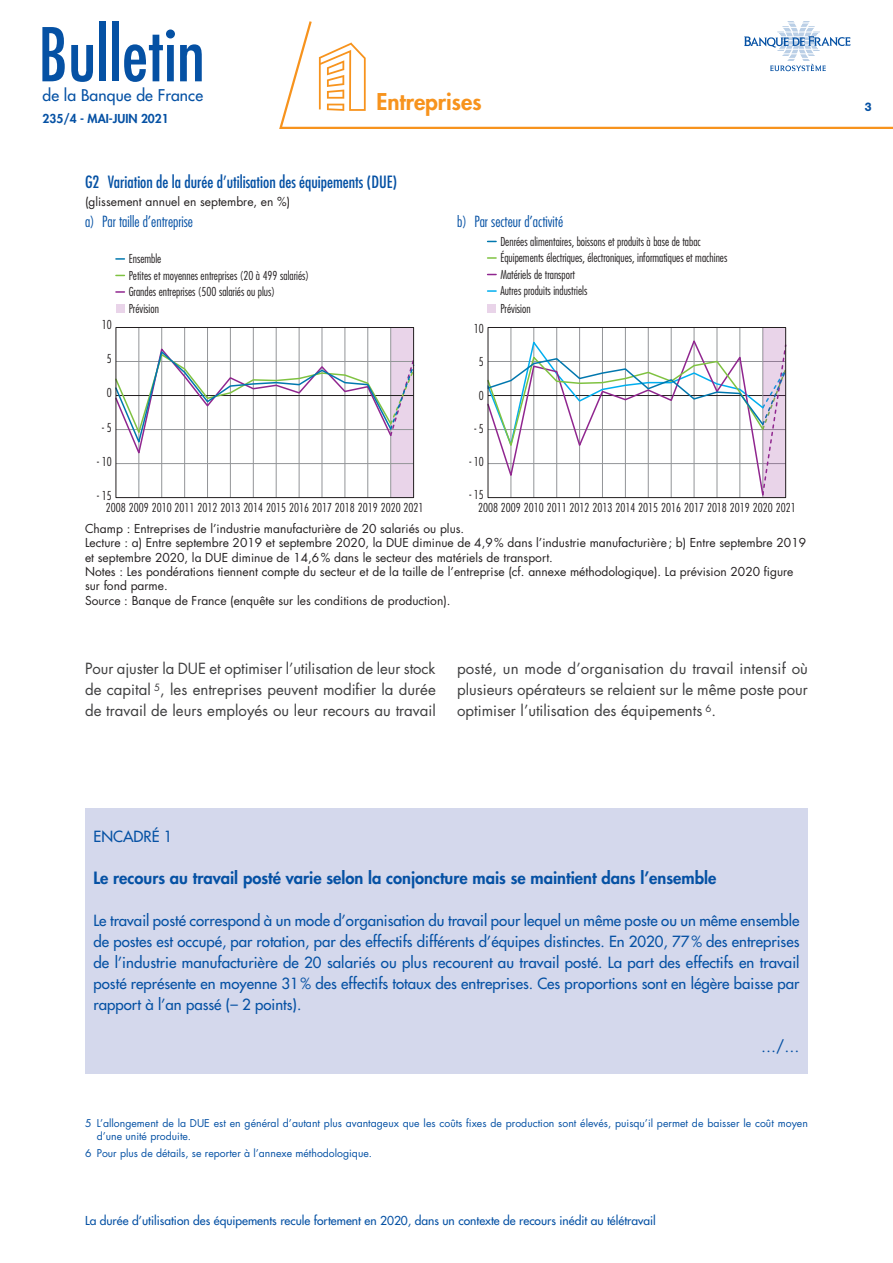
<style>
.page{position:relative;width:893px;height:1263px;background:#fff}
.page>*{position:absolute;margin:0;border:0;box-sizing:border-box;transform-origin:0 0}
.t1{font:condensed 72px "Futura Std";color:#0551a4}
.t2{font:800 22.5px "Futura Std";color:#f7931d}
.t3{font:800 16.5px "Futura Std";color:#0551a4}
.t4{font:condensed 16.5px "Futura Std";color:#0551a4}
.t5{font:500 15.75px "Futura Std";letter-spacing:.01em;color:#0551a4}
.t6{font:500 15px/21px "Futura Std";color:#0551a4;text-align:justify}
.t7{font:15px/21px "Futura Std";color:#3e3e3f;text-align:justify}
.t8{font:300 condensed 15px "Futura Std";color:#0551a4}
.t9{font:12px/14.4px "Futura Std";color:#231f20}
.t10{font:300 condensed 12px/16.8px "Futura Std";color:#231f20}
.t11{font:500 12px "Futura Std";color:#0551a4}
.t12{font:800 12px "Futura Std";color:#0551a4}
.t13{font:800 12px "Helvetica Neue LT Std";color:#0551a4;scale:.9 1}
.t14{font:10.5px/12.6px "Futura Std";color:#0551a4}
</style>
<div class="page">
<svg style="left:279px;top:21px;width:614px;height:108px"></svg>
<svg style="left:744px;top:22px;width:106px;height:49px"></svg>
<svg style="left:319px;top:42px;width:47px;height:69px"></svg>
<div style="left:391px;top:327px;width:22px;height:171px;background:#e9d4e9"></div>
<hr style="left:116px;top:463px;width:298px;height:1px;background:#939598">
<hr style="left:390px;top:327px;width:1px;height:171px;background:#939598">
<hr style="left:368px;top:327px;width:1px;height:171px;background:#939598">
<hr style="left:345px;top:327px;width:1px;height:171px;background:#939598">
<hr style="left:322px;top:327px;width:1px;height:171px;background:#939598">
<hr style="left:299px;top:327px;width:1px;height:171px;background:#939598">
<hr style="left:276px;top:327px;width:1px;height:171px;background:#939598">
<hr style="left:253px;top:327px;width:1px;height:171px;background:#939598">
<hr style="left:230px;top:327px;width:1px;height:171px;background:#939598">
<hr style="left:207px;top:327px;width:1px;height:171px;background:#939598">
<hr style="left:184px;top:327px;width:1px;height:171px;background:#939598">
<hr style="left:161px;top:327px;width:1px;height:171px;background:#939598">
<hr style="left:139px;top:327px;width:1px;height:171px;background:#939598">
<svg style="left:115px;top:346px;width:300px;height:112px"></svg>
<svg style="left:116px;top:291px;width:8px;height:2px"></svg>
<div style="left:116px;top:327px;width:298px;height:171px;border:1px solid #231f20"></div>
<svg style="left:116px;top:258px;width:8px;height:2px"></svg>
<div style="left:116px;top:304px;width:8px;height:9px;background:#e9d4e9"></div>
<hr style="left:740px;top:327px;width:1px;height:171px;background:#939598">
<hr style="left:717px;top:327px;width:1px;height:171px;background:#939598">
<hr style="left:694px;top:327px;width:1px;height:171px;background:#939598">
<hr style="left:671px;top:327px;width:1px;height:171px;background:#939598">
<hr style="left:648px;top:327px;width:1px;height:171px;background:#939598">
<hr style="left:625px;top:327px;width:1px;height:171px;background:#939598">
<hr style="left:602px;top:327px;width:1px;height:171px;background:#939598">
<hr style="left:579px;top:327px;width:1px;height:171px;background:#939598">
<hr style="left:556px;top:327px;width:1px;height:171px;background:#939598">
<hr style="left:534px;top:327px;width:1px;height:171px;background:#939598">
<hr style="left:511px;top:327px;width:1px;height:171px;background:#939598">
<hr style="left:762px;top:327px;width:1px;height:171px;background:#939598">
<svg style="left:487px;top:337px;width:300px;height:159px"></svg>
<svg style="left:763px;top:329px;width:21px;height:167px;background:#ddc8e0"></svg>
<div style="left:488px;top:327px;width:298px;height:171px;border:1px solid #231f20"></div>
<svg style="left:488px;top:290px;width:8px;height:2px"></svg>
<svg style="left:488px;top:257px;width:8px;height:2px"></svg>
<div style="left:488px;top:304px;width:8px;height:9px;background:#e9d4e9"></div>
<div style="left:85px;top:808px;width:723px;height:266px;background:#d4d8ec"></div>
<h1 class="t1" style="left:38px;top:12px;width:168px">Bulletin</h1>
<h3 class="t5" style="left:43px;top:86px;width:162px">de la Banque de France</h3>
<p class="t12" style="left:43px;top:111px;width:128px">235/4 - MAI-JUIN 2021</p>
<h2 class="t2" style="left:376px;top:88px;width:107px">Entreprises</h2>
<p class="t13" style="left:865px;top:99px;width:9px">3</p>
<h3 class="t4" style="left:85px;top:172px;width:313px">G2 Variation de la durée d’utilisation des équipements (DUE)</h3>
<p class="t9" style="left:85px;top:195px;width:207px">(glissement annuel en septembre, en %)</p>
<p class="t8" style="left:85px;top:213px;width:110px">a) Par taille d’entreprise</p>
<p class="t8" style="left:457px;top:213px;width:108px">b) Par secteur d’activité</p>
<p class="t10" style="left:129px;top:250px;width:182px">Ensemble<br>Petites et moyennes entreprises (20 à 499 salariés)<br>Grandes entreprises (500 salariés ou plus)<br>Prévision</p>
<p class="t10" style="left:500px;top:233px;width:229px">Denrées alimentaires, boissons et produits à base de tabac Équipements électriques, électroniques, informatiques et machines Matériels de transport<br>Autres produits industriels<br>Prévision</p>
<p class="t10" style="left:102px;top:316px;width:11px">10</p>
<p class="t10" style="left:474px;top:320px;width:11px">10</p>
<p class="t10" style="left:107px;top:350px;width:6px">5</p>
<p class="t10" style="left:479px;top:354px;width:6px">5</p>
<p class="t10" style="left:107px;top:384px;width:6px">0</p>
<p class="t10" style="left:479px;top:387px;width:6px">0</p>
<p class="t10" style="left:102px;top:419px;width:11px">- 5</p>
<p class="t10" style="left:474px;top:420px;width:11px">- 5</p>
<p class="t10" style="left:97px;top:453px;width:16px">- 10</p>
<p class="t10" style="left:469px;top:453px;width:16px">- 10</p>
<p class="t10" style="left:97px;top:487px;width:16px">- 15</p>
<p class="t10" style="left:469px;top:486px;width:16px">- 15</p>
<p class="t10" style="left:106px;top:499px;width:319px">2008 2009 2010 2011 2012 2013 2014 2015 2016 2017 2018 2019 2020 2021</p>
<p class="t10" style="left:478px;top:499px;width:319px">2008 2009 2010 2011 2012 2013 2014 2015 2016 2017 2018 2019 2020 2021</p>
<p class="t9" style="left:85px;top:521px;width:723px">Champ : Entreprises de l’industrie manufacturière de 20 salariés ou plus.<br>Lecture : a) Entre septembre 2019 et septembre 2020, la DUE diminue de 4,9% dans l’industrie manufacturière; b) Entre septembre 2019 et septembre 2020, la DUE diminue de 14,6% dans le secteur des matériels de transport.<br>Notes : Les pondérations tiennent compte du secteur et de la taille de l’entreprise (cf. annexe méthodologique). La prévision 2020 figure sur fond parme.<br>Source : Banque de France (enquête sur les conditions de production).</p>
<p class="t7" style="left:85px;top:658px;width:352px">Pour ajuster la DUE et optimiser l’utilisation de leur stock de capital <sup>5</sup>, les entreprises peuvent modifier la durée de travail de leurs employés ou leur recours au travail</p>
<p class="t7" style="left:457px;top:658px;width:352px">posté, un mode d’organisation du travail intensif où plusieurs opérateurs se relaient sur le même poste pour optimiser l’utilisation des équipements <sup>6</sup>.</p>
<p class="t6" style="left:94px;top:826px;width:80px">ENCADRÉ 1</p>
<h3 class="t3" style="left:94px;top:868px;width:624px">Le recours au travail posté varie selon la conjoncture mais se maintient dans l’ensemble</h3>
<p class="t6" style="left:94px;top:910px;width:708px">Le travail posté correspond à un mode d’organisation du travail pour lequel un même poste ou un même ensemble de postes est occupé, par rotation, par des effectifs différents d’équipes distinctes. En 2020, 77% des entreprises de l’industrie manufacturière de 20 salariés ou plus recourent au travail posté. La part des effectifs en travail posté représente en moyenne 31% des effectifs totaux des entreprises. Ces proportions sont en légère baisse par rapport à l’an passé (– 2 points).</p>
<p class="t6" style="left:761px;top:1036px;width:40px">…/…</p>
<p class="t14" style="left:97px;top:1117px;width:713px;text-indent:-12px">5 L’allongement de la DUE est en général d’autant plus avantageux que les coûts fixes de production sont élevés, puisqu’il permet de baisser le coût moyen d’une unité produite.</p>
<p class="t14" style="left:85px;top:1147px;width:289px">6 Pour plus de détails, se reporter à l’annexe méthodologique.</p>
<p class="t11" style="left:85px;top:1213px;width:572px">La durée d’utilisation des équipements recule fortement en 2020, dans un contexte de recours inédit au télétravail</p>
</div>
